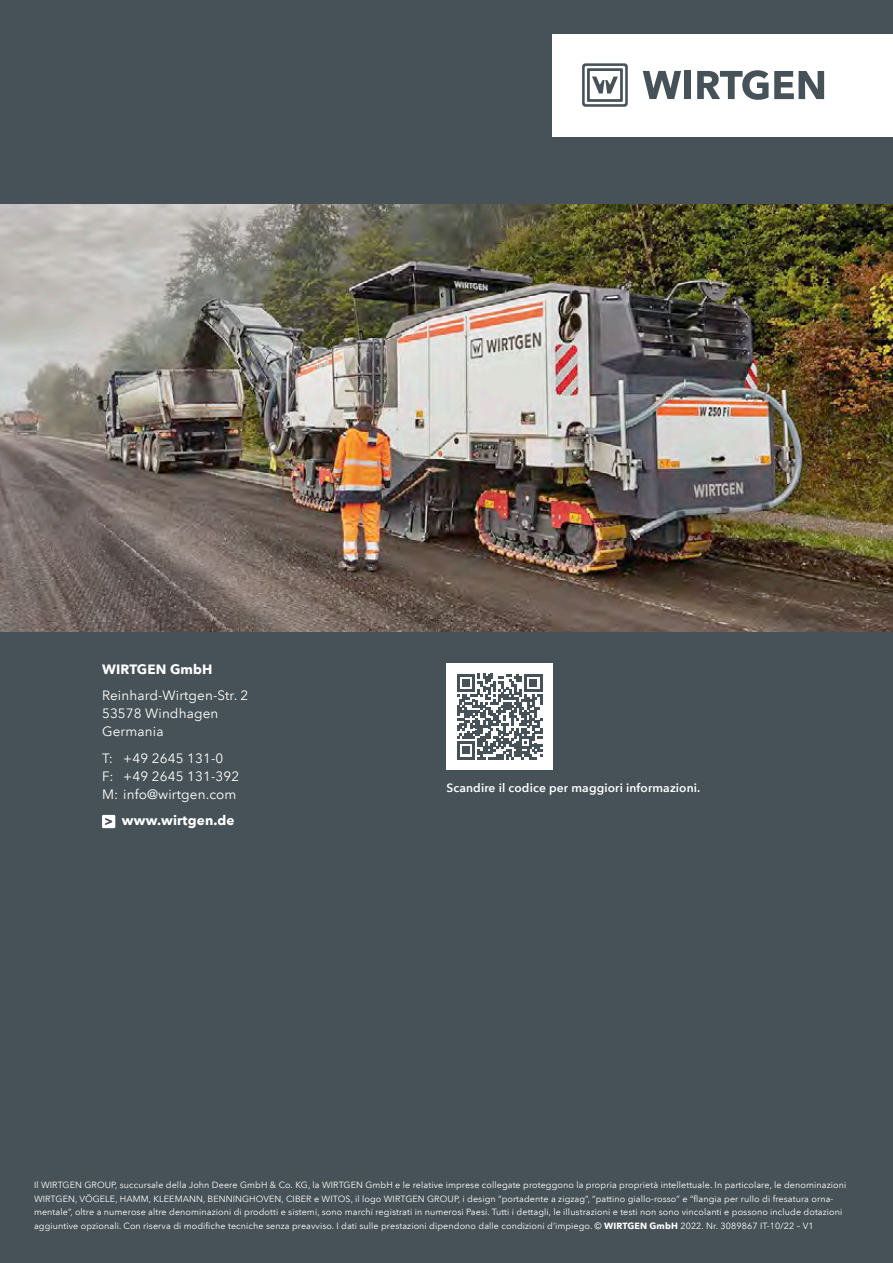
<style>
.page{position:relative;width:893px;height:1263px;background:#465257}
.page>*{position:absolute;margin:0;border:0;box-sizing:border-box;transform-origin:0 0}
.t1{font:13.5px/18px "Avenir Next LT Pro";letter-spacing:.01em;color:#fff}
.t2{font:700 13.5px "Avenir Next LT Pro";letter-spacing:.01em;color:#fff}
.t3{font:600 12px "Avenir Next LT Pro";letter-spacing:.01em;color:#fff}
.t4{font:9px/13.5px "Avenir Next LT Pro";letter-spacing:.01em;color:#fff}
.s1{font-weight:700}
</style>
<div class="page">
<img style="left:0;top:204px;width:893px;height:427px">
<div style="left:446px;top:663px;width:107px;height:107px;background:#fff"></div>
<svg style="left:457px;top:674px;width:85px;height:85px"></svg>
<svg style="left:102px;top:815px;width:13px;height:13px"></svg>
<div style="left:553px;top:34px;width:340px;height:102px;background:#fff"></div>
<svg style="left:643px;top:71px;width:38px;height:28px"></svg>
<div style="left:684px;top:71px;width:7px;height:28px;background:#465257"></div>
<svg style="left:697px;top:70px;width:71px;height:30px"></svg>
<svg style="left:774px;top:71px;width:50px;height:28px"></svg>
<svg style="left:582px;top:63px;width:46px;height:44px"></svg>
<h1 class="t2" style="left:102px;top:661px;width:112px">WIRTGEN GmbH</h1>
<h1 class="t1" style="left:102px;top:686px;width:148px">Reinhard-Wirtgen-Str. 2<br>53578 Windhagen<br>Germania</h1>
<h1 class="t1" style="left:102px;top:749px;width:139px">T: +49 2645 131-0<br>F: +49 2645 131-392<br>M: info@wirtgen.com</h1>
<h1 class="t2" style="left:122px;top:812px;width:114px">www.wirtgen.de</h1>
<h2 class="t3" style="left:446px;top:780px;width:255px">Scandire il codice per maggiori informazioni.</h2>
<p class="t4" style="left:34px;top:1178px;width:814px">Il WIRTGEN GROUP, succursale della John Deere GmbH &amp; Co. KG, la WIRTGEN GmbH e le relative imprese collegate proteggono la propria proprietà intellettuale. In particolare, le denominazioni WIRTGEN, VÖGELE, HAMM, KLEEMANN, BENNINGHOVEN, CIBER e WITOS, il logo WIRTGEN GROUP, i design “portadente a zigzag”, “pattino giallo-rosso” e “flangia per rullo di fresatura orna&shy;mentale”, oltre a numerose altre denominazioni di prodotti e sistemi, sono marchi registrati in numerosi Paesi. Tutti i dettagli, le illustrazioni e testi non sono vincolanti e possono include dotazioni aggiuntive opzionali. Con riserva di modifiche tecniche senza preavviso. I dati sulle prestazioni dipendono dalle condizioni d’impiego. © <span class="s1">WIRTGEN GmbH</span> 2022. Nr. 3089867 IT-10/22 – V1</p>
</div>
